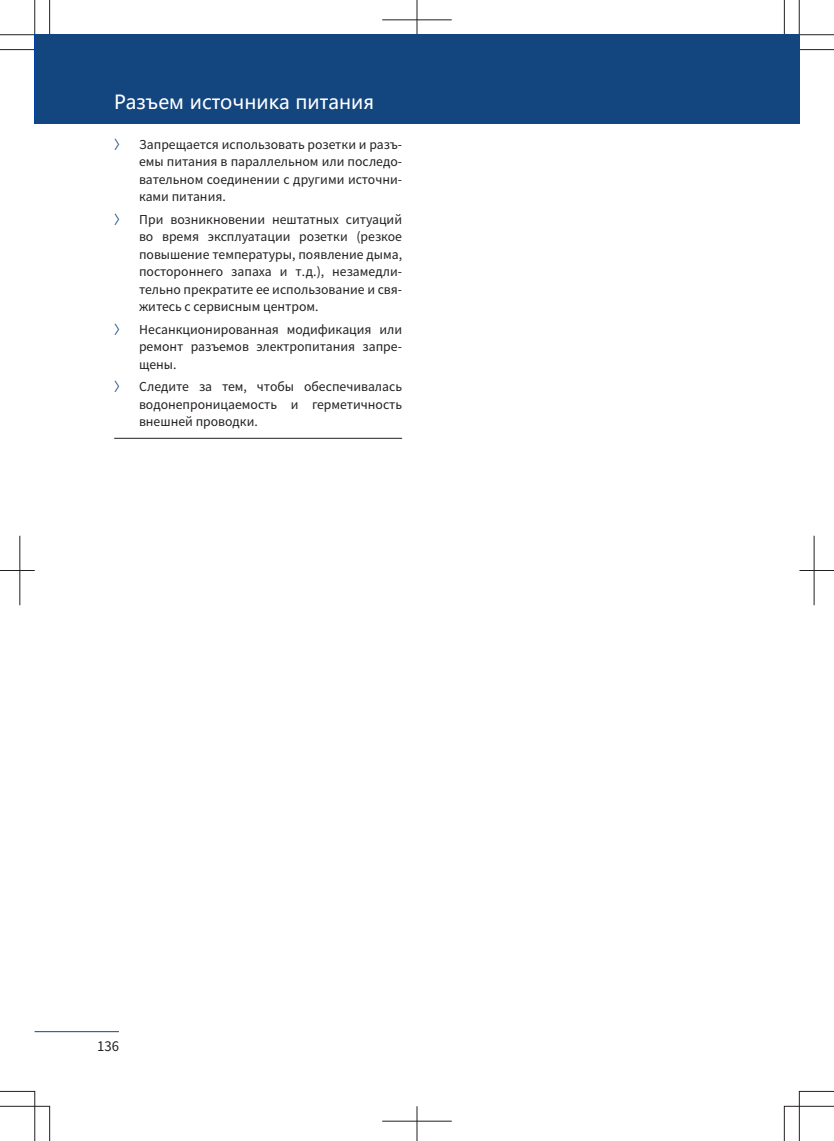
<style>
.page{position:relative;width:834px;height:1141px;background:#fff}
.page>*{position:absolute;margin:0;border:0;box-sizing:border-box;transform-origin:0 0}
.t1{font:19.25px "Microsoft Ya Hei";color:#fff}
.t2{font:13.12px "Source Han Sans CN";color:#231f20}
.t3{font:12.25px/17.5px "Source Han Sans CN";color:#231f20;text-align:justify}
.s1{color:#13457f}
</style>
<div class="page">
<svg style="left:0;top:1091px;width:50px;height:50px"></svg>
<svg style="left:784px;top:1091px;width:49px;height:50px"></svg>
<hr style="left:416px;top:1106px;width:1px;height:35px;background:#231f20">
<hr style="left:382px;top:1121px;width:69px;height:1px;background:#231f20">
<hr style="left:0;top:570px;width:35px;height:1px;background:#231f20">
<hr style="left:20px;top:536px;width:1px;height:69px;background:#231f20">
<hr style="left:799px;top:570px;width:34px;height:1px;background:#231f20">
<hr style="left:813px;top:536px;width:1px;height:69px;background:#231f20">
<hr style="left:34px;top:0;width:1px;height:50px;background:#231f20">
<hr style="left:49px;top:0;width:1px;height:35px;background:#231f20">
<hr style="left:783px;top:0;width:1px;height:35px;background:#231f20">
<hr style="left:798px;top:0;width:1px;height:50px;background:#231f20">
<hr style="left:784px;top:34px;width:49px;height:1px;background:#231f20">
<hr style="left:799px;top:49px;width:34px;height:1px;background:#231f20">
<hr style="left:0;top:49px;width:35px;height:1px;background:#231f20">
<hr style="left:0;top:34px;width:50px;height:1px;background:#231f20">
<hr style="left:416px;top:0;width:1px;height:35px;background:#231f20">
<hr style="left:382px;top:20px;width:69px;height:1px;background:#231f20">
<div style="left:35px;top:35px;width:764px;height:89px;background:#13457f"></div>
<hr style="left:114px;top:438px;width:288px;height:1px;background:#231f20">
<hr style="left:35px;top:1031px;width:84px;height:1px;background:#13457f">
<h1 class="t1" style="left:114px;top:89px;width:261px">Разъем источника питания</h1>
<p class="t3" style="left:139px;top:136px;width:264px;text-indent:-25px"><span class="s1">〉</span> Запрещается использовать розетки и разъ&shy;емы питания в параллельном или последо&shy;вательном соединении с другими источни&shy;ками питания.</p>
<p class="t3" style="left:139px;top:211px;width:264px;text-indent:-25px"><span class="s1">〉</span> При возникновении нештатных ситуаций во время эксплуатации розетки (резкое повышение температуры, появление дыма, постороннего запаха и т.д.), незамедли&shy;тельно прекратите ее использование и свя&shy;житесь с сервисным центром.</p>
<p class="t3" style="left:139px;top:321px;width:264px;text-indent:-25px"><span class="s1">〉</span> Несанкционированная модификация или ремонт разъемов электропитания запре&shy;щены.</p>
<p class="t3" style="left:139px;top:378px;width:264px;text-indent:-25px"><span class="s1">〉</span> Следите за тем, чтобы обеспечивалась водонепроницаемость и герметичность внешней проводки.</p>
<p class="t2" style="left:97px;top:1039px;width:23px">136</p>
</div>
